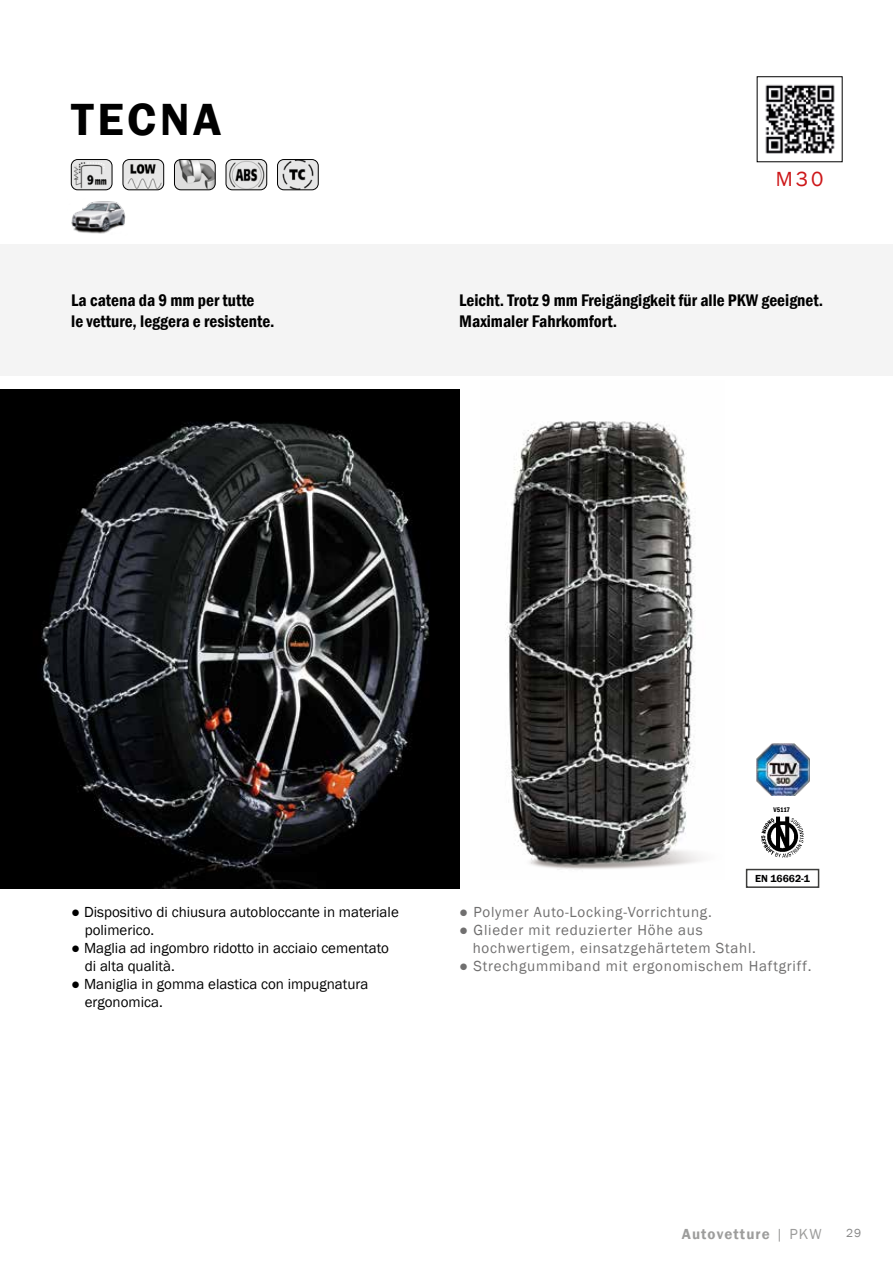
<style>
.page{position:relative;width:893px;height:1263px;background:#fff}
.page>*{position:absolute;margin:0;border:0;box-sizing:border-box;transform-origin:0 0}
.t1{font:600 46.35px "Franklin Gothic";letter-spacing:.075em;color:#000}
.t2{font:21px "Franklin Gothic";color:#cd1719}
.t3{font:600 condensed 17.25px/21px "Franklin Gothic";color:#000}
.t4{font:15px/18px "Franklin Gothic";color:#000}
.t5{font:15px/18px "Franklin Gothic";letter-spacing:.05em;color:#706f6f}
.t6{font:600 15px "Franklin Gothic";letter-spacing:.075em;color:#9d9d9c}
.t7{font:12px "Franklin Gothic";color:#878787}
.t8{font:600 10.5px "Franklin Gothic";color:#000}
.t9{font:600 condensed 6.9px "Franklin Gothic";letter-spacing:-.035em;color:#000}
.s1{font-weight:400}
</style>
<div class="page">
<div style="left:0;top:244px;width:893px;height:132px;background:#f4f4f4"></div>
<img style="left:0;top:389px;width:459px;height:500px">
<img style="left:765px;top:84px;width:70px;height:70px">
<img style="left:71px;top:160px;width:41px;height:30px">
<div style="left:71px;top:159px;width:41px;height:31px;border:1px solid #000;border-radius:6px"></div>
<img style="left:123px;top:160px;width:41px;height:30px">
<div style="left:123px;top:159px;width:41px;height:31px;border:1px solid #000;border-radius:6px"></div>
<img style="left:174px;top:160px;width:41px;height:30px">
<div style="left:174px;top:159px;width:41px;height:31px;border:1px solid #000;border-radius:6px"></div>
<img style="left:226px;top:160px;width:41px;height:30px">
<div style="left:226px;top:159px;width:41px;height:31px;border:1px solid #000;border-radius:6px"></div>
<img style="left:277px;top:160px;width:41px;height:30px">
<div style="left:277px;top:159px;width:41px;height:31px;border:1px solid #000;border-radius:6px"></div>
<img style="left:505px;top:421px;width:196px;height:449px">
<img style="left:71px;top:201px;width:55px;height:33px">
<img style="left:761px;top:816px;width:43px;height:42px">
<div style="left:746px;top:869px;width:73px;height:19px;border:2px solid #3c3c3b"></div>
<img style="left:756px;top:744px;width:53px;height:51px">
<h1 class="t1" style="left:71px;top:90px;width:152px">TECNA</h1>
<p class="t3" style="left:71px;top:289px;width:205px">La catena da 9 mm per tutte<br>le vetture, leggera e resistente.</p>
<h2 class="t2" style="left:776px;top:166px;width:49px">M30</h2>
<p class="t3" style="left:459px;top:289px;width:365px">Leicht. Trotz 9 mm Freigängigkeit für alle PKW geeignet.<br>Maximaler Fahrkomfort.</p>
<p class="t4" style="left:85px;top:904px;width:316px;text-indent:-14px">● Dispositivo di chiusura autobloccante in materiale polimerico.</p>
<p class="t4" style="left:85px;top:940px;width:306px;text-indent:-14px">● Maglia ad ingombro ridotto in acciaio cementato di alta qualità.</p>
<p class="t4" style="left:85px;top:976px;width:285px;text-indent:-14px">● Maniglia in gomma elastica con impugnatura ergonomica.</p>
<p class="t9" style="left:774px;top:805px;width:18px">V5117</p>
<p class="t8" style="left:755px;top:872px;width:56px">EN 16662-1</p>
<p class="t5" style="left:459px;top:904px;width:254px">● Polymer Auto-Locking-Vorrichtung.</p>
<p class="t5" style="left:473px;top:922px;width:285px;text-indent:-13px">● Glieder mit reduzierter Höhe aus hochwertigem, einsatzgehärtetem Stahl.</p>
<p class="t5" style="left:459px;top:958px;width:354px">● Strechgummiband mit ergonomischem Haftgriff.</p>
<p class="t6" style="left:682px;top:1225px;width:141px">Autovetture <span class="s1">| PKW</span></p>
<p class="t7" style="left:846px;top:1226px;width:16px">29</p>
</div>
